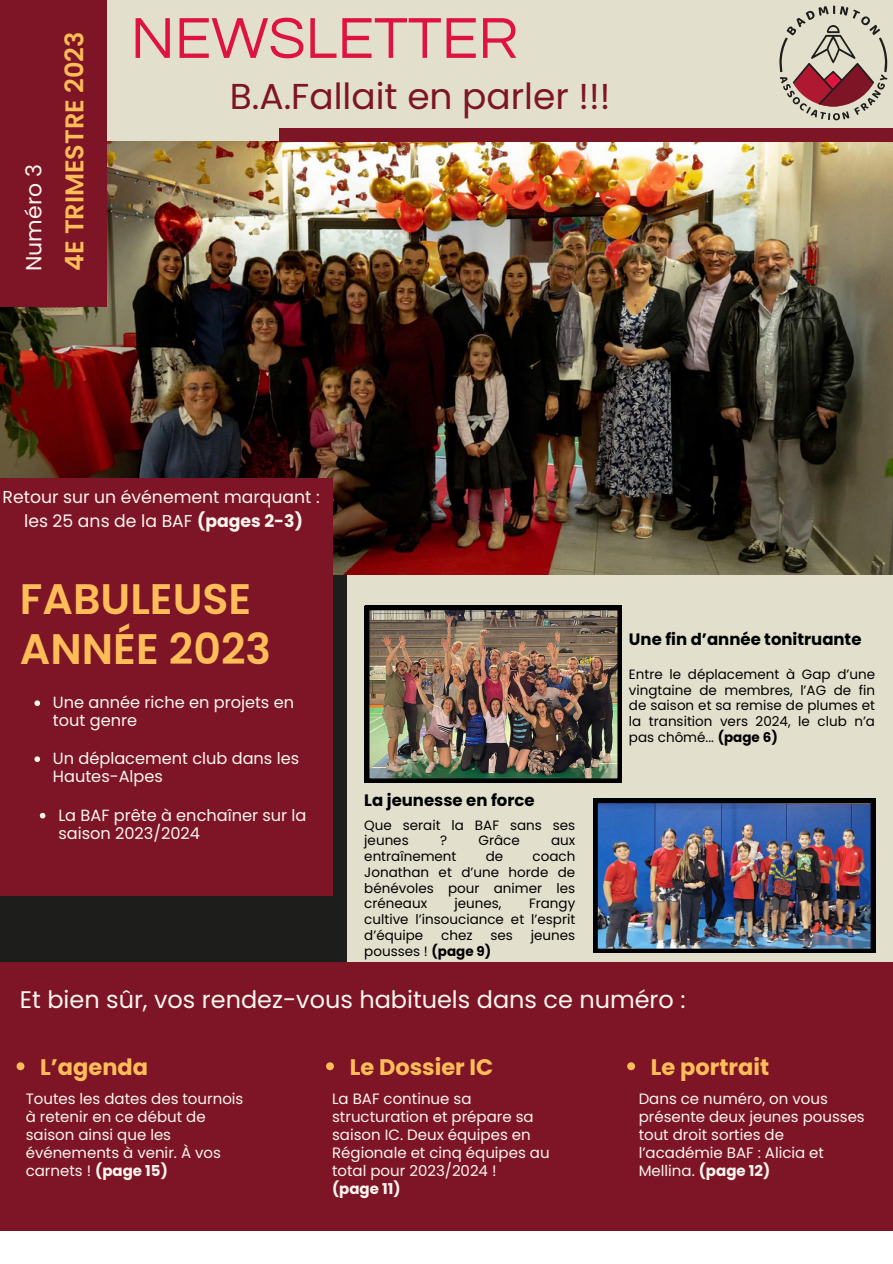
<style>
.page{position:relative;width:893px;height:1264px;background:#fff}
.page>*{position:absolute;margin:0;border:0;box-sizing:border-box;transform-origin:0 0}
.t1{font:60px "Questrial";color:#df133f}
.t2{font:600 42.75px/50.6px "Poppins";color:#ffbd59}
.t3{font:36px "Poppins";color:#7d1526}
.t4{font:600 25.65px "Poppins";color:#ffbd59}
.t5{font:24px "Poppins";color:#fff6ef}
.t6{font:700 22.5px "Poppins";color:#ffbd59}
.t7{font:21.9px "Poppins";color:#fff6ef}
.t8{font:17.25px "Poppins";color:#fff6ef}
.t9{font:700 16.5px "Poppins";color:#000}
.t10{font:16.2px/18px "Poppins";color:#fff6ef}
.t11{font:15px/18px "Poppins";color:#fff6ef}
.t12{font:700 15px "Poppins";color:#fff6ef}
.t13{font:13.5px/15.8px "Poppins";color:#000;text-align:justify}
.s1{font-weight:700}
</style>
<div class="page">
<div style="left:0;top:0;width:892px;height:1262px;background:#e2dfcc"></div>
<div style="left:0;top:530px;width:346px;height:441px;background:#1d1d1b"></div>
<img style="left:0;top:141px;width:892px;height:433px">
<div style="left:279px;top:128px;width:613px;height:14px;background:#7d1526"></div>
<div style="left:0;top:0;width:107px;height:306px;background:#7d1526"></div>
<div style="left:0;top:478px;width:332px;height:417px;background:#7d1526"></div>
<div style="left:0;top:962px;width:892px;height:300px;background:#7d1526"></div>
<div style="left:0;top:1230px;width:892px;height:32px;background:#fff"></div>
<svg style="left:779px;top:6px;width:108px;height:114px"></svg>
<img style="left:365px;top:605px;width:257px;height:178px">
<img style="left:593px;top:798px;width:282px;height:154px">
<svg style="left:34px;top:700px;width:6px;height:6px"></svg>
<svg style="left:34px;top:756px;width:6px;height:6px"></svg>
<svg style="left:40px;top:812px;width:5px;height:6px"></svg>
<svg style="left:17px;top:1062px;width:7px;height:8px"></svg>
<svg style="left:627px;top:1062px;width:8px;height:8px"></svg>
<svg style="left:326px;top:1062px;width:8px;height:8px"></svg>
<p class="t7" style="left:18px;top:271px;width:108px;rotate:-90deg">Numéro 3</p>
<p class="t4" style="left:56px;top:271px;width:241px;rotate:-90deg">4E TRIMESTRE 2023</p>
<p class="t1" style="left:131px;top:9px;width:389px">NEWSLETTER</p>
<p class="t3" style="left:230px;top:71px;width:382px">B.A.Fallait en parler !!!</p>
<p class="t8" style="left:3px;top:485px;width:318px">Retour sur un événement marquant :</p>
<p class="t8" style="left:24px;top:508px;width:280px">les 25 ans de la BAF <span class="s1">(pages 2-3)</span></p>
<p class="t2" style="left:20px;top:573px;width:252px">FABULEUSE<br>ANNÉE 2023</p>
<p class="t10" style="left:53px;top:693px;width:243px">Une année riche en projets en tout genre</p>
<p class="t10" style="left:53px;top:749px;width:248px">Un déplacement club dans les<br>Hautes-Alpes</p>
<p class="t10" style="left:58px;top:806px;width:250px">La BAF prête à enchaîner sur la saison 2023/2024</p>
<p class="t9" style="left:364px;top:788px;width:172px">La jeunesse en force</p>
<p class="t13" style="left:364px;top:817px;width:212px">Que serait la BAF sans ses jeunes</p>
<p class="t13" style="left:440px;top:832px;width:9px">?</p>
<p class="t13" style="left:478px;top:832px;width:43px">Grâce</p>
<p class="t13" style="left:551px;top:832px;width:26px">aux</p>
<p class="t13" style="left:364px;top:848px;width:94px">entraînement</p>
<p class="t13" style="left:485px;top:848px;width:19px">de</p>
<p class="t13" style="left:364px;top:848px;width:212px;text-indent:168px">coach Jonathan et d’une horde de bénévoles pour animer les créneaux</p>
<p class="t13" style="left:454px;top:895px;width:49px">jeunes,</p>
<p class="t13" style="left:364px;top:895px;width:212px;text-indent:165px">Frangy cultive l’insouciance et l’esprit d’équipe</p>
<p class="t13" style="left:441px;top:927px;width:33px">chez</p>
<p class="t13" style="left:490px;top:927px;width:24px">ses</p>
<p class="t13" style="left:531px;top:927px;width:46px">jeunes</p>
<p class="t13" style="left:364px;top:942px;width:128px">pousses ! <span class="s1">(page 9)</span></p>
<p class="t9" style="left:629px;top:627px;width:234px">Une fin d’année tonitruante</p>
<p class="t13" style="left:629px;top:666px;width:247px">Entre le déplacement à Gap d’une vingtaine de membres, l’AG de fin de saison et sa remise de plumes et la transition vers 2024, le club n’a pas chômé... <span class="s1">(page 6)</span></p>
<p class="t5" style="left:20px;top:982px;width:667px">Et bien sûr, vos rendez-vous habituels dans ce numéro :</p>
<p class="t6" style="left:40px;top:1051px;width:109px">L’agenda</p>
<p class="t6" style="left:349px;top:1051px;width:145px">Le Dossier IC</p>
<p class="t6" style="left:650px;top:1051px;width:120px">Le portrait</p>
<p class="t11" style="left:26px;top:1089px;width:219px">Toutes les dates des tournois à retenir en ce début de saison ainsi que les événements à venir. À vos carnets ! <span class="s1">(page 15)</span></p>
<p class="t11" style="left:332px;top:1089px;width:219px">La BAF continue sa structuration et prépare sa saison IC. Deux équipes en<br>Régionale et cinq équipes au total pour 2023/2024 !</p>
<p class="t12" style="left:332px;top:1177px;width:70px">(page 11)</p>
<p class="t11" style="left:638px;top:1089px;width:227px">Dans ce numéro, on vous présente deux jeunes pousses tout droit sorties de l’académie BAF : Alicia et<br>Mellina. <span class="s1">(page 12)</span></p>
</div>
